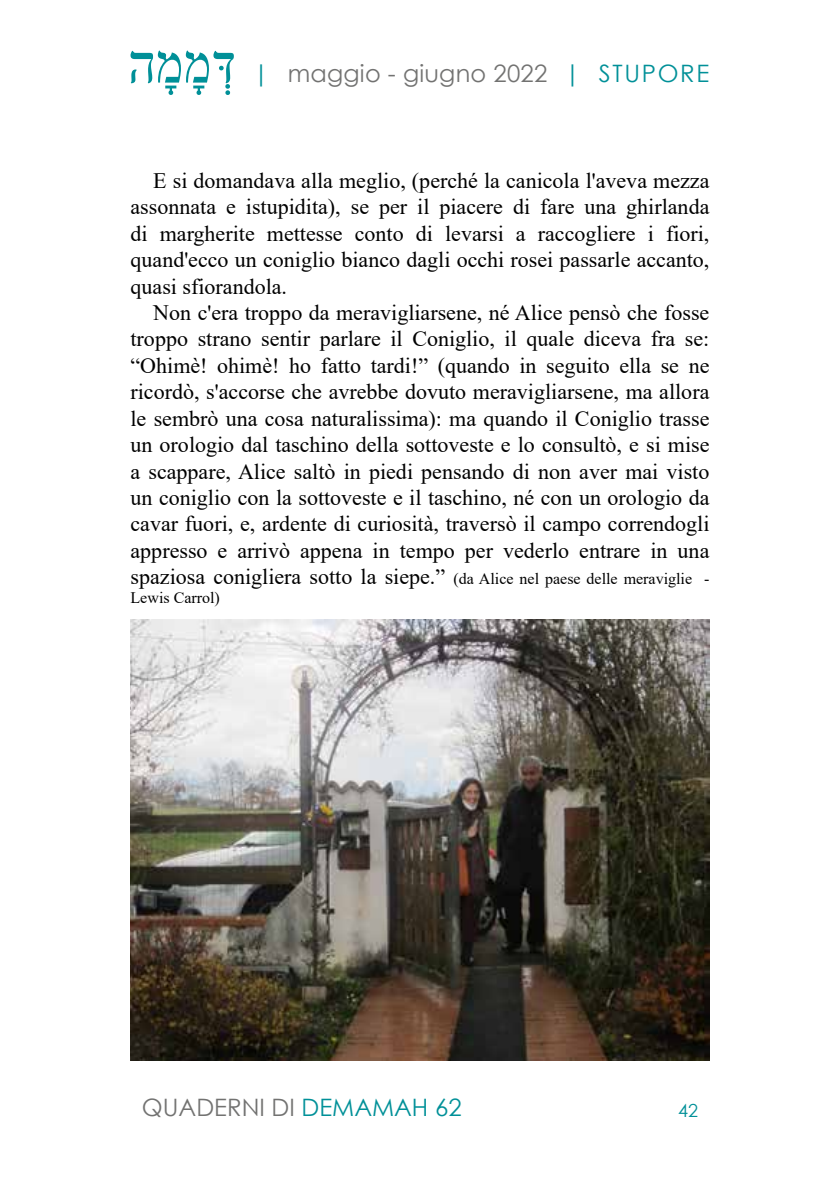
<style>
.page{position:relative;width:840px;height:1191px;background:#fff}
.page>*{position:absolute;margin:0;border:0;box-sizing:border-box;transform-origin:0 0}
.t1{font:24px "Century Gothic";letter-spacing:.01em;color:#727271}
.t2{font:22px/26.4px "Times New Roman";color:#000;text-align:justify}
.t3{font:18px "Century Gothic";color:#009098}
.t4{font:16px "Times New Roman";color:#000}
.s1{color:#009098}
.s2{font-size:16px}
</style>
<div class="page">
<img style="left:130px;top:619px;width:579px;height:441px">
<svg style="left:130px;top:51px;width:104px;height:44px"></svg>
<p class="t1" style="left:253px;top:56px;width:457px"><span class="s1">|</span> maggio - giugno 2022 <span class="s1">| STUPORE</span></p>
<p class="t2" style="left:130px;top:167px;width:580px;text-indent:23px">E si domandava alla meglio, (perché la canicola l'aveva mezza assonnata e istupidita), se per il piacere di fare una ghirlanda di margherite mettesse conto di levarsi a raccogliere i fiori, quand'ecco un coniglio bianco dagli occhi rosei passarle accanto, quasi sfiorandola.</p>
<p class="t2" style="left:130px;top:299px;width:580px;text-indent:23px">Non c'era troppo da meravigliarsene, né Alice pensò che fosse troppo strano sentir parlare il Coniglio, il quale diceva fra se: “Ohimè! ohimè! ho fatto tardi!” (quando in seguito ella se ne ricordò, s'accorse che avrebbe dovuto meravigliarsene, ma allora le sembrò una cosa naturalissima): ma quando il Coniglio trasse un orologio dal taschino della sottoveste e lo consultò, e si mise a scappare, Alice saltò in piedi pensando di non aver mai visto un coniglio con la sottoveste e il taschino, né con un orologio da cavar fuori, e, ardente di curiosità, traversò il campo correndogli appresso e arrivò appena in tempo per vederlo entrare in una spaziosa conigliera sotto la siepe.” <span class="s2">(da Alice nel paese delle meraviglie -</span></p>
<p class="t4" style="left:130px;top:587px;width:91px">Lewis Carrol)</p>
<p class="t1" style="left:142px;top:1090px;width:321px">QUADERNI DI <span class="s1">DEMAMAH 62</span></p>
<p class="t3" style="left:677px;top:1097px;width:21px">42</p>
</div>
